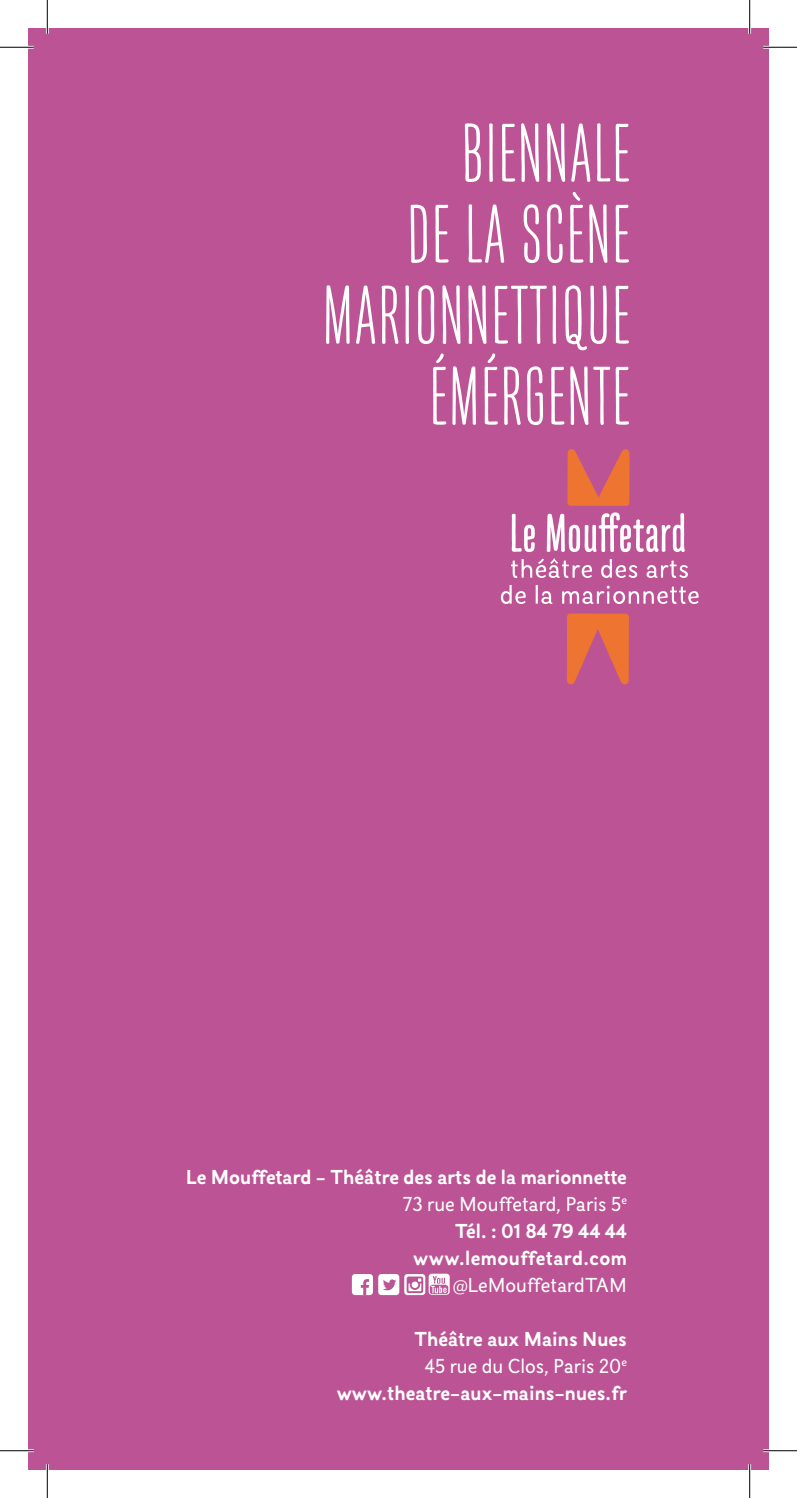
<style>
.page{position:relative;width:797px;height:1498px;background:#fff}
.page>*{position:absolute;margin:0;border:0;box-sizing:border-box;transform-origin:0 0}
.t1{font:81px/81px "Hand Gothic";letter-spacing:.02em;color:#fff;text-align:right}
.t2{font:700 20.25px/27px "Selfica";color:#fff;text-align:right}
.t3{font:20.25px "Selfica";color:#fff}
.s1{font-weight:400}
</style>
<div class="page">
<div style="left:28px;top:28px;width:740px;height:1442px;background:#bc5394"></div>
<svg style="left:567px;top:449px;width:62px;height:57px"></svg>
<svg style="left:566px;top:613px;width:62px;height:71px"></svg>
<svg style="left:511px;top:558px;width:80px;height:20px"></svg>
<svg style="left:601px;top:559px;width:36px;height:19px"></svg>
<svg style="left:646px;top:560px;width:41px;height:18px"></svg>
<svg style="left:500px;top:585px;width:25px;height:19px"></svg>
<svg style="left:535px;top:585px;width:17px;height:19px"></svg>
<svg style="left:562px;top:586px;width:136px;height:18px"></svg>
<svg style="left:511px;top:514px;width:23px;height:38px"></svg>
<svg style="left:546px;top:512px;width:138px;height:40px"></svg>
<svg style="left:404px;top:1274px;width:21px;height:21px"></svg>
<svg style="left:406px;top:1276px;width:17px;height:17px"></svg>
<div style="left:378px;top:1274px;width:21px;height:21px;background:#fff;border-radius:3px"></div>
<svg style="left:383px;top:1279px;width:13px;height:11px"></svg>
<div style="left:351px;top:1274px;width:22px;height:21px;background:#fff;border-radius:3px"></div>
<svg style="left:360px;top:1279px;width:9px;height:16px"></svg>
<div style="left:428px;top:1273px;width:21px;height:21px;background:#fff;border-radius:3px"></div>
<img style="left:429px;top:1276px;width:19px;height:18px">
<hr style="left:0;top:46px;width:34px;height:3px;background:#fff">
<hr style="left:762px;top:46px;width:34px;height:3px;background:#fff">
<hr style="left:0;top:1449px;width:34px;height:3px;background:#fff">
<hr style="left:762px;top:1449px;width:34px;height:3px;background:#fff">
<hr style="left:46px;top:0;width:3px;height:34px;background:#fff">
<hr style="left:46px;top:1464px;width:3px;height:34px;background:#fff">
<hr style="left:747px;top:0;width:3px;height:34px;background:#fff">
<hr style="left:747px;top:1464px;width:3px;height:34px;background:#fff">
<hr style="left:0;top:47px;width:34px;height:1px;background:#000">
<hr style="left:762px;top:47px;width:34px;height:1px;background:#000">
<hr style="left:0;top:1450px;width:34px;height:1px;background:#000">
<hr style="left:762px;top:1450px;width:34px;height:1px;background:#000">
<hr style="left:47px;top:0;width:1px;height:34px;background:#000">
<hr style="left:47px;top:1464px;width:1px;height:34px;background:#000">
<hr style="left:748px;top:0;width:1px;height:34px;background:#000">
<hr style="left:748px;top:1464px;width:1px;height:34px;background:#000">
<h1 class="t1" style="left:322px;top:116px;width:308px">BIENNALE<br>DE LA SCÈNE<br>MARIONNETTIQUE<br>ÉMÉRGENTE</h1>
<p class="t2" style="left:186px;top:1161px;width:442px">Le Mouffetard – Théâtre des arts de la marionnette<br><span class="s1">73 rue Mouffetard, Paris 5</span><sup>e<br></sup>Tél. : 01 84 79 44 44<br>www.lemouffetard.com</p>
<p class="t3" style="left:452px;top:1268px;width:175px">@LeMouffetardTAM</p>
<p class="t2" style="left:336px;top:1323px;width:291px">Théâtre aux Mains Nues<br><span class="s1">45 rue du Clos, Paris 20</span><sup>e </sup>www.theatre-aux-mains-nues.fr</p>
</div>
